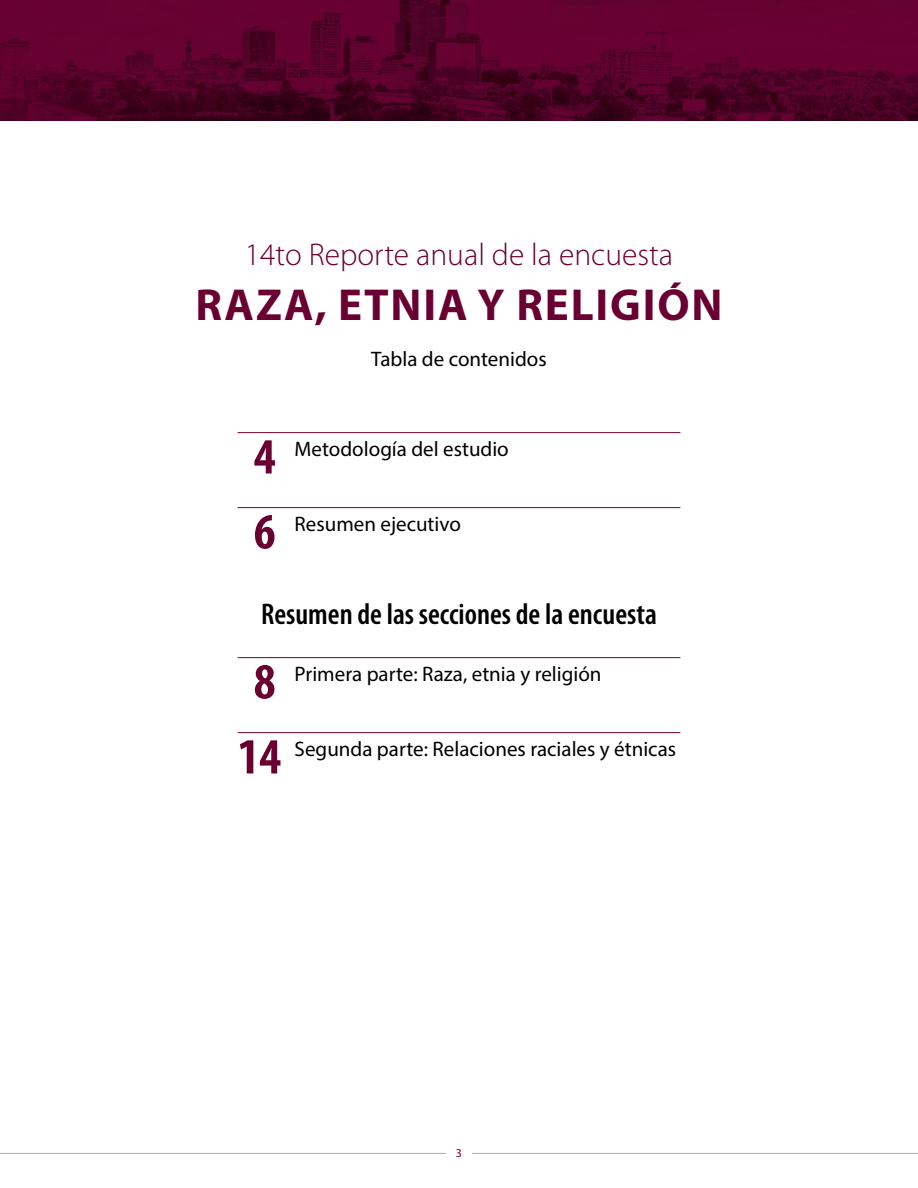
<style>
.page{position:relative;width:918px;height:1188px;background:#fff}
.page>*{position:absolute;margin:0;border:0;box-sizing:border-box;transform-origin:0 0}
.t1{font:700 condensed 51px "Myriad Pro";color:#6a0032}
.t2{font:700 45px "Myriad Pro";letter-spacing:.04em;color:#6a0032}
.t3{font:300 31.5px "Myriad Pro";color:#6a0032}
.t4{font:600 condensed 30px "Myriad Pro";color:#000}
.t5{font:21px "Myriad Pro";color:#000}
.t6{font:12px "Myriad Pro";color:#6a0032}
</style>
<div class="page">
<hr style="left:0;top:1153px;width:918px;height:1px;background:#a7a9ac">
<div style="left:446px;top:1144px;width:26px;height:18px;background:#fff"></div>
<img style="left:0;top:0;width:918px;height:121px">
<hr style="left:238px;top:432px;width:442px;height:1px;background:#6a0032">
<hr style="left:238px;top:507px;width:442px;height:1px;background:#6a0032">
<hr style="left:238px;top:657px;width:442px;height:1px;background:#6a0032">
<hr style="left:238px;top:732px;width:442px;height:1px;background:#6a0032">
<p class="t3" style="left:245px;top:236px;width:430px">14to Reporte anual de la encuesta</p>
<p class="t2" style="left:196px;top:275px;width:528px">RAZA, ETNIA Y RELIGIÓN</p>
<p class="t5" style="left:371px;top:346px;width:177px">Tabla de contenidos</p>
<p class="t1" style="left:254px;top:425px;width:23px">4</p>
<p class="t5" style="left:295px;top:436px;width:216px">Metodología del estudio</p>
<p class="t1" style="left:254px;top:500px;width:23px">6</p>
<p class="t5" style="left:295px;top:511px;width:168px">Resumen ejecutivo</p>
<p class="t4" style="left:261px;top:595px;width:397px">Resumen de las secciones de la encuesta</p>
<p class="t1" style="left:254px;top:650px;width:23px">8</p>
<p class="t5" style="left:295px;top:661px;width:308px">Primera parte: Raza, etnia y religión</p>
<p class="t1" style="left:238px;top:725px;width:45px">14</p>
<p class="t5" style="left:295px;top:736px;width:383px">Segunda parte: Relaciones raciales y étnicas</p>
<p class="t6" style="left:456px;top:1145px;width:8px">3</p>
</div>
